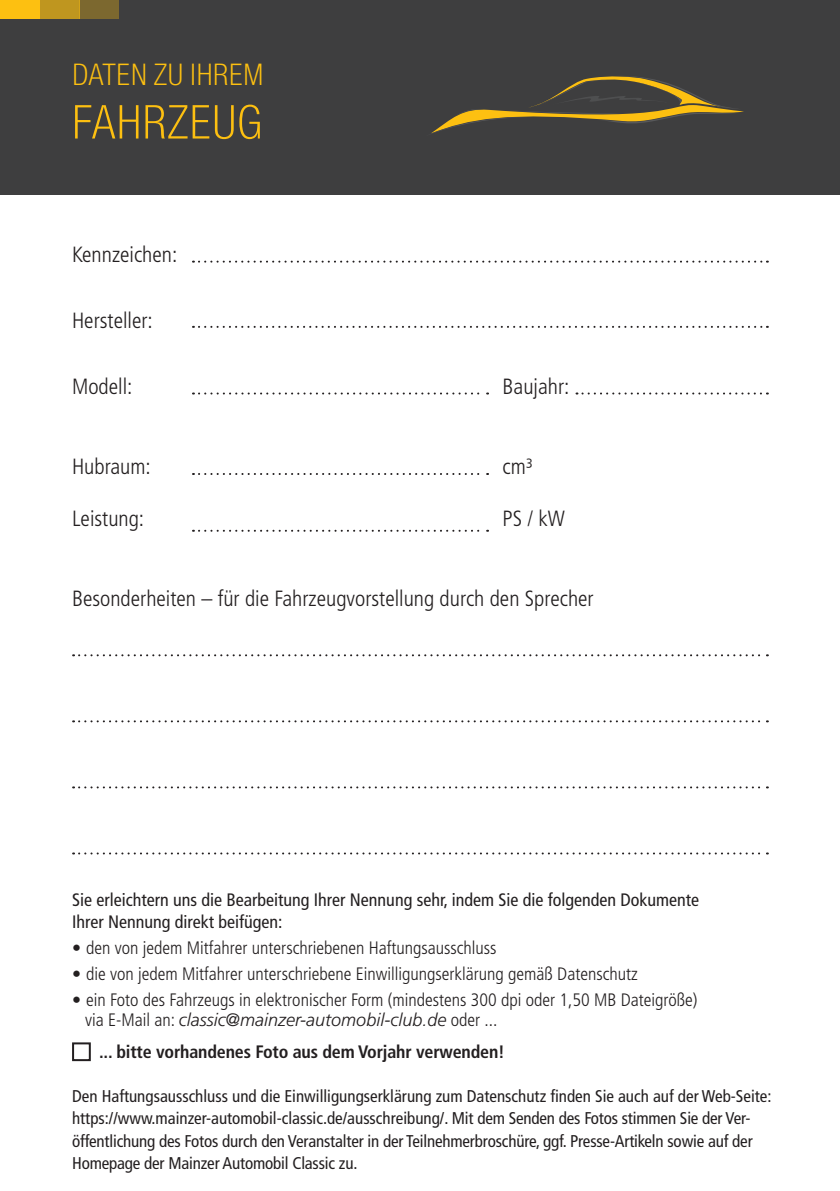
<style>
.page{position:relative;width:840px;height:1191px;background:#fff}
.page>*{position:absolute;margin:0;border:0;box-sizing:border-box;transform-origin:0 0}
.t1{font:50px "Nimbus San D Lig Con";color:#fdc011}
.t2{font:32px "Nimbus San D Lig Con";color:#fdc011}
.t3{font:300 condensed 22px "Frutiger";color:#231f20}
.t4{font:300 condensed 18px/20px "Frutiger";color:#231f20}
.t5{font:condensed 18px/22px "Frutiger";color:#231f20}
.t6{font:700 condensed 18px "Frutiger";letter-spacing:-.01em;color:#231f20}
.t7{font:condensed 17px/22px "Frutiger";letter-spacing:-.01em;color:#231f20}
.s1{font-style:italic;font-stretch:normal}
</style>
<div class="page">
<div style="left:0;top:0;width:839px;height:194px;background:#3e3e3f"></div>
<svg style="left:193px;top:261px;width:574px;height:2px"></svg>
<svg style="left:193px;top:326px;width:574px;height:2px"></svg>
<svg style="left:193px;top:392px;width:295px;height:2px"></svg>
<svg style="left:576px;top:392px;width:191px;height:2px"></svg>
<svg style="left:73px;top:654px;width:694px;height:2px"></svg>
<svg style="left:73px;top:720px;width:694px;height:2px"></svg>
<svg style="left:73px;top:786px;width:694px;height:2px"></svg>
<svg style="left:73px;top:852px;width:694px;height:2px"></svg>
<svg style="left:193px;top:473px;width:295px;height:2px"></svg>
<svg style="left:193px;top:530px;width:295px;height:2px"></svg>
<svg style="left:431px;top:76px;width:312px;height:58px"></svg>
<div style="left:0;top:0;width:40px;height:18px;background:#fdc011"></div>
<div style="left:40px;top:0;width:39px;height:18px;background:#bf961f"></div>
<div style="left:79px;top:0;width:40px;height:18px;background:#7c682f"></div>
<div style="left:72px;top:1042px;width:19px;height:19px;border:2px solid #231f20"></div>
<h2 class="t2" style="left:72px;top:56px;width:193px">DATEN ZU IHREM</h2>
<h1 class="t1" style="left:72px;top:94px;width:192px">FAHRZEUG</h1>
<p class="t3" style="left:72px;top:242px;width:107px">Kennzeichen:</p>
<p class="t3" style="left:72px;top:308px;width:82px">Hersteller:</p>
<p class="t3" style="left:72px;top:374px;width:62px">Modell:</p>
<p class="t3" style="left:502px;top:374px;width:68px">Baujahr:</p>
<p class="t3" style="left:72px;top:454px;width:80px">Hubraum:</p>
<p class="t3" style="left:502px;top:454px;width:32px">cm³</p>
<p class="t3" style="left:72px;top:506px;width:74px">Leistung:</p>
<p class="t3" style="left:502px;top:506px;width:64px">PS / kW</p>
<p class="t3" style="left:72px;top:586px;width:523px">Besonderheiten – für die Fahrzeugvorstellung durch den Sprecher</p>
<p class="t5" style="left:72px;top:889px;width:628px">Sie erleichtern uns die Bearbeitung Ihrer Nennung sehr, indem Sie die folgenden Dokumente<br>Ihrer Nennung direkt beifügen:</p>
<p class="t4" style="left:72px;top:938px;width:426px">• den von jedem Mitfahrer unterschriebenen Haftungsausschluss</p>
<p class="t4" style="left:72px;top:964px;width:567px">• die von jedem Mitfahrer unterschriebene Einwilligungserklärung gemäß Datenschutz</p>
<p class="t4" style="left:85px;top:990px;width:613px;text-indent:-13px">• ein Foto des Fahrzeugs in elektronischer Form (mindestens 300 dpi oder 1,50 MB Dateigröße) via E-Mail an: <span class="s1">classic@mainzer-automobil-club.de</span> oder ...</p>
<p class="t6" style="left:99px;top:1041px;width:407px">... bitte vorhandenes Foto aus dem Vorjahr verwenden!</p>
<p class="t7" style="left:72px;top:1085px;width:700px">Den Haftungsausschluss und die Einwilligungserklärung zum Datenschutz finden Sie auch auf der Web-Seite: https://www.mainzer-automobil-classic.de/ausschreibung/. Mit dem Senden des Fotos stimmen Sie der Ver&shy;öffentlichung des Fotos durch den Veranstalter in der Teilnehmerbroschüre, ggf. Presse-Artikeln sowie auf der Homepage der Mainzer Automobil Classic zu.</p>
</div>
